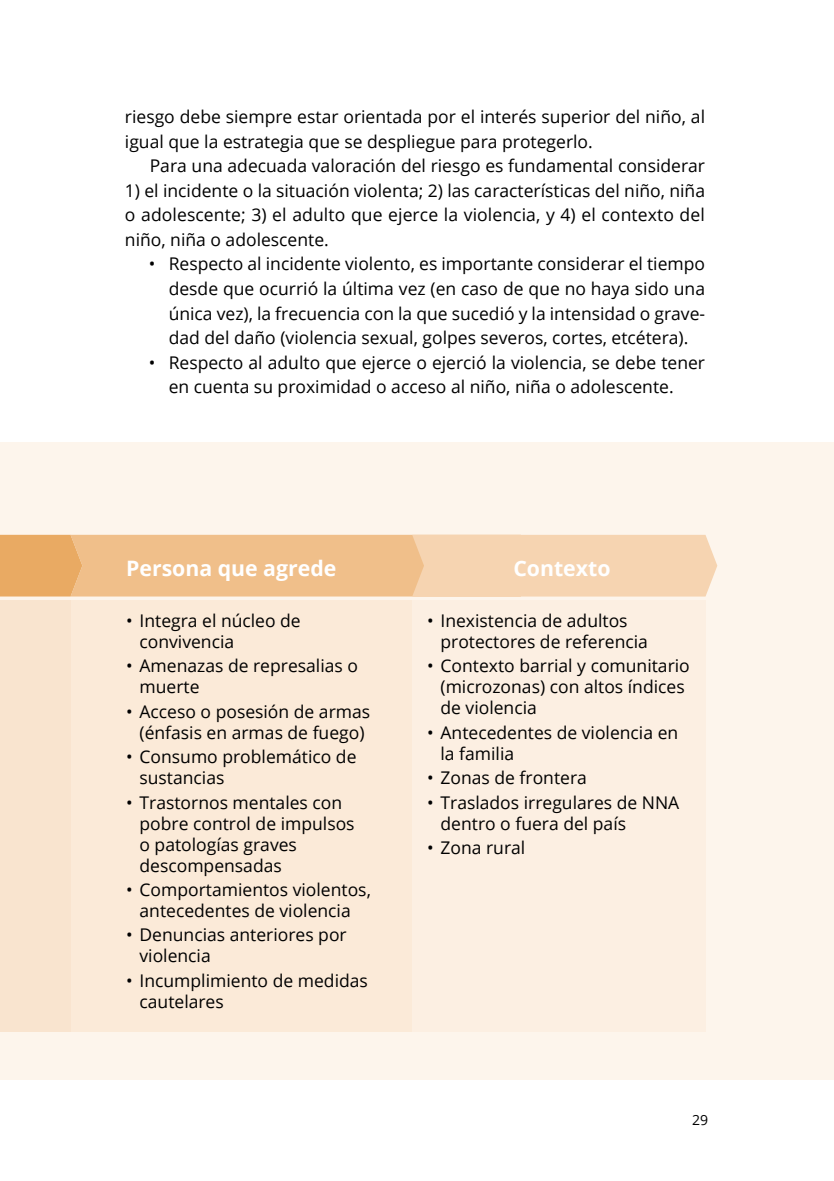
<style>
.page{position:relative;width:834px;height:1181px;background:#fff}
.page>*{position:absolute;margin:0;border:0;box-sizing:border-box;transform-origin:0 0}
.t1{font:700 21.18px "Open Sans";color:#fff}
.List{font:17.5px/21px "Open Sans";color:#000}
.t2{font:14px "Open Sans";color:#000}
</style>
<div class="page">
<div style="left:0;top:442px;width:833px;height:637px;background:#fdf5ec"></div>
<svg style="left:0;top:535px;width:717px;height:61px;background:#f1c596"></svg>
<div style="left:0;top:600px;width:71px;height:432px;background:#f9e4cf"></div>
<div style="left:71px;top:600px;width:341px;height:432px;background:#fbead8"></div>
<div style="left:412px;top:600px;width:293px;height:432px;background:#fcefe2"></div>
<p class="List" style="left:125px;top:104px;width:581px;line-height:24.5px">riesgo debe siempre estar orientada por el interés superior del niño, al igual que la estrategia que se despliegue para protegerlo.</p>
<p class="List" style="left:150px;top:155px;width:556px">Para una adecuada valoración del riesgo es fundamental considerar</p>
<p class="List" style="left:125px;top:178px;width:581px;line-height:24.5px;text-align:justify">1) el incidente o la situación violenta; 2) las características del niño, niña o adolescente; 3) el adulto que ejerce la violencia, y 4) el contexto del niño, niña o adolescente.</p>
<p class="List" style="left:169px;top:251px;width:538px;line-height:24.5px;text-align:justify;text-indent:-20px">• Respecto al incidente violento, es importante considerar el tiempo desde que ocurrió la última vez (en caso de que no haya sido una única vez), la frecuencia con la que sucedió y la intensidad o grave&shy;dad del daño (violencia sexual, golpes severos, cortes, etcétera).</p>
<p class="List" style="left:169px;top:349px;width:537px;line-height:24.5px;text-indent:-20px">• Respecto al adulto que ejerce o ejerció la violencia, se debe tener en cuenta su proximidad o acceso al niño, niña o adolescente.</p>
<p class="t1" style="left:126px;top:553px;width:212px">Persona que agrede</p>
<p class="t1" style="left:513px;top:553px;width:99px">Contexto</p>
<p class="List" style="left:139px;top:610px;width:163px;text-indent:-13px">• Integra el núcleo de convivencia</p>
<p class="List" style="left:139px;top:655px;width:220px;text-indent:-13px">• Amenazas de represalias o muerte</p>
<p class="List" style="left:126px;top:700px;width:245px;text-align:center">• Acceso o posesión de armas (énfasis en armas de fuego)</p>
<p class="List" style="left:139px;top:746px;width:218px;text-indent:-13px">• Consumo problemático de sustancias</p>
<p class="List" style="left:139px;top:791px;width:217px;text-indent:-13px">• Trastornos mentales con pobre control de impulsos o patologías graves descompensadas</p>
<p class="List" style="left:126px;top:878px;width:246px;text-align:center">• Comportamientos violentos, antecedentes de violencia</p>
<p class="List" style="left:139px;top:924px;width:209px;text-indent:-13px">• Denuncias anteriores por violencia</p>
<p class="List" style="left:139px;top:969px;width:230px;text-indent:-13px">• Incumplimiento de medidas cautelares</p>
<p class="List" style="left:440px;top:610px;width:209px;text-indent:-13px">• Inexistencia de adultos protectores de referencia</p>
<p class="List" style="left:440px;top:655px;width:251px;text-indent:-13px">• Contexto barrial y comunitario (microzonas) con altos índices de violencia</p>
<p class="List" style="left:440px;top:721px;width:239px;text-indent:-13px">• Antecedentes de violencia en la familia</p>
<p class="List" style="left:427px;top:767px;width:161px">• Zonas de frontera</p>
<p class="List" style="left:440px;top:791px;width:240px;text-indent:-13px">• Traslados irregulares de NNA dentro o fuera del país</p>
<p class="List" style="left:427px;top:836px;width:100px">• Zona rural</p>
<p class="t2" style="left:692px;top:1110px;width:18px">29</p>
</div>
